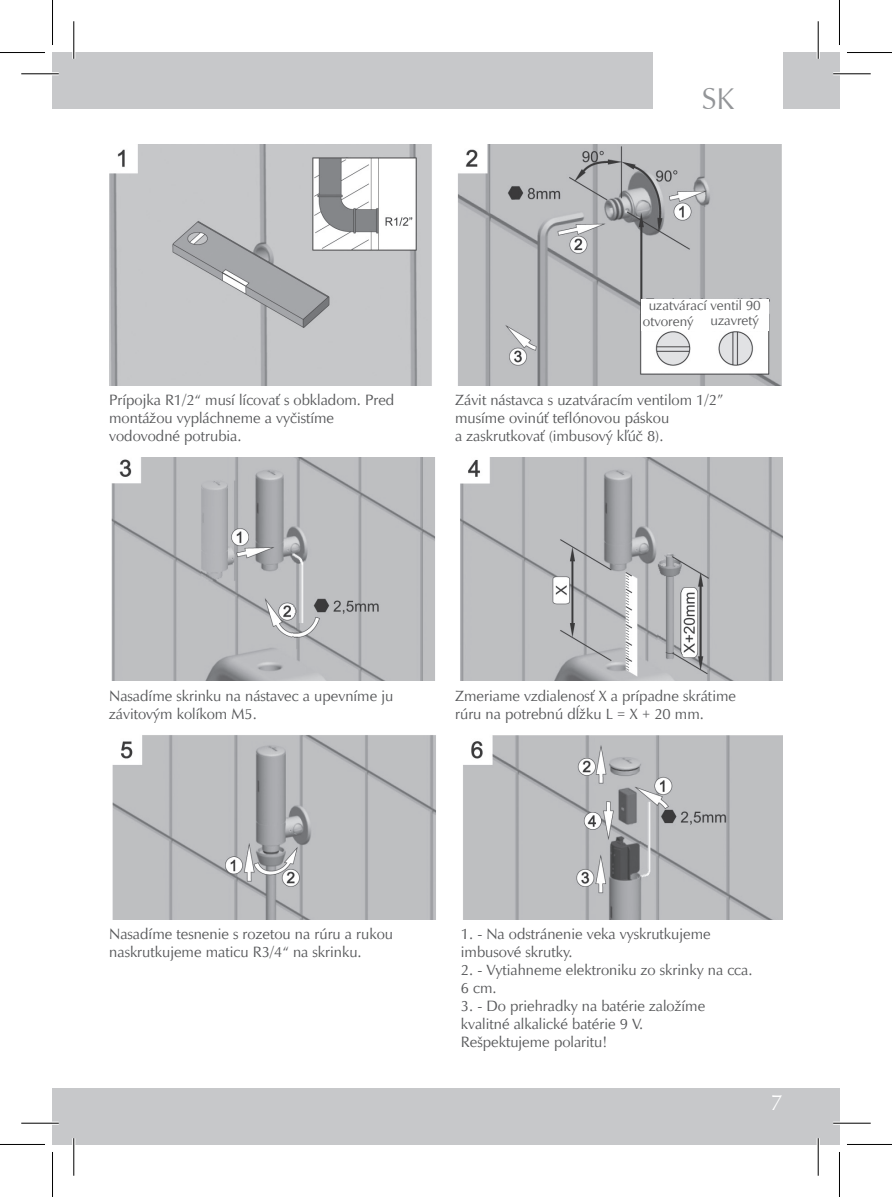
<style>
.page{position:relative;width:892px;height:1197px;background:#fff}
.page>*{position:absolute;margin:0;border:0;box-sizing:border-box;transform-origin:0 0}
.t1{font:30px "Zapf Humanist 601 BT";color:#939598}
.t2{font:22.5px "Zapf Humanist 601 TL";color:#fff}
.t3{font:15px/18px "Zapf Humanist 601 TL";color:#57585a}
.t4{font:13.75px/15.5px "Zapf Humanist 601 TL";color:#57585a;text-align:center}
</style>
<div class="page">
<div style="left:52px;top:1087px;width:787px;height:57px;background:#c7c8ca"></div>
<div style="left:52px;top:52px;width:787px;height:57px;background:#c7c8ca"></div>
<div style="left:653px;top:52px;width:129px;height:60px;background:#fff"></div>
<img style="left:109px;top:145px;width:673px;height:241px">
<img style="left:111px;top:457px;width:671px;height:223px">
<img style="left:112px;top:735px;width:670px;height:184px">
<div style="left:641px;top:300px;width:127px;height:31px;background:#fff"></div>
<hr style="left:21px;top:72px;width:38px;height:3px;background:#fff">
<hr style="left:833px;top:72px;width:37px;height:3px;background:#fff">
<hr style="left:21px;top:1121px;width:38px;height:3px;background:#fff">
<hr style="left:833px;top:1121px;width:37px;height:3px;background:#fff">
<hr style="left:72px;top:21px;width:3px;height:38px;background:#fff">
<hr style="left:72px;top:1138px;width:3px;height:37px;background:#fff">
<hr style="left:816px;top:21px;width:3px;height:38px;background:#fff">
<hr style="left:816px;top:1138px;width:3px;height:37px;background:#fff">
<hr style="left:21px;top:73px;width:38px;height:1px;background:#000">
<hr style="left:833px;top:73px;width:37px;height:1px;background:#000">
<hr style="left:21px;top:1122px;width:38px;height:1px;background:#000">
<hr style="left:833px;top:1122px;width:37px;height:1px;background:#000">
<hr style="left:73px;top:21px;width:1px;height:38px;background:#000">
<hr style="left:73px;top:1138px;width:1px;height:37px;background:#000">
<hr style="left:817px;top:21px;width:1px;height:38px;background:#000">
<hr style="left:817px;top:1138px;width:1px;height:37px;background:#000">
<hr style="left:0;top:52px;width:45px;height:1px;background:#000">
<hr style="left:847px;top:52px;width:45px;height:1px;background:#000">
<hr style="left:0;top:1143px;width:45px;height:1px;background:#000">
<hr style="left:847px;top:1143px;width:45px;height:1px;background:#000">
<hr style="left:52px;top:0;width:1px;height:45px;background:#000">
<hr style="left:52px;top:1151px;width:1px;height:45px;background:#000">
<hr style="left:839px;top:0;width:1px;height:45px;background:#000">
<hr style="left:839px;top:1151px;width:1px;height:45px;background:#000">
<h1 class="t1" style="left:701px;top:80px;width:34px">SK</h1>
<p class="t4" style="left:643px;top:297px;width:119px">uzatvárací ventil 90 otvorený uzavretý</p>
<p class="t3" style="left:109px;top:390px;width:286px">Prípojka R1/2“ musí lícovať s obkladom. Pred montážou vypláchneme a vyčistíme vodovodné potrubia.</p>
<p class="t3" style="left:455px;top:390px;width:270px">Závit nástavca s uzatváracím ventilom 1/2” musíme ovinúť teflónovou páskou<br>a zaskrutkovať (imbusový kľúč 8).</p>
<p class="t3" style="left:109px;top:687px;width:285px">Nasadíme skrinku na nástavec a upevníme ju závitovým kolíkom M5.</p>
<p class="t3" style="left:455px;top:687px;width:282px">Zmeriame vzdialenosť X a prípadne skrátime rúru na potrebnú dĺžku L = X + 20 mm.</p>
<p class="t3" style="left:109px;top:924px;width:285px">Nasadíme tesnenie s rozetou na rúru a rukou naskrutkujeme maticu R3/4“ na skrinku.</p>
<p class="t3" style="left:461px;top:924px;width:251px">1. - Na odstránenie veka vyskrutkujeme imbusové skrutky.</p>
<p class="t3" style="left:461px;top:960px;width:293px">2. - Vytiahneme elektroniku zo skrinky na cca.<br>6 cm.</p>
<p class="t3" style="left:461px;top:996px;width:246px">3. - Do priehradky na batérie založíme kvalitné alkalické batérie 9 V.<br>Rešpektujeme polaritu!</p>
<h2 class="t2" style="left:770px;top:1088px;width:14px">7</h2>
</div>
